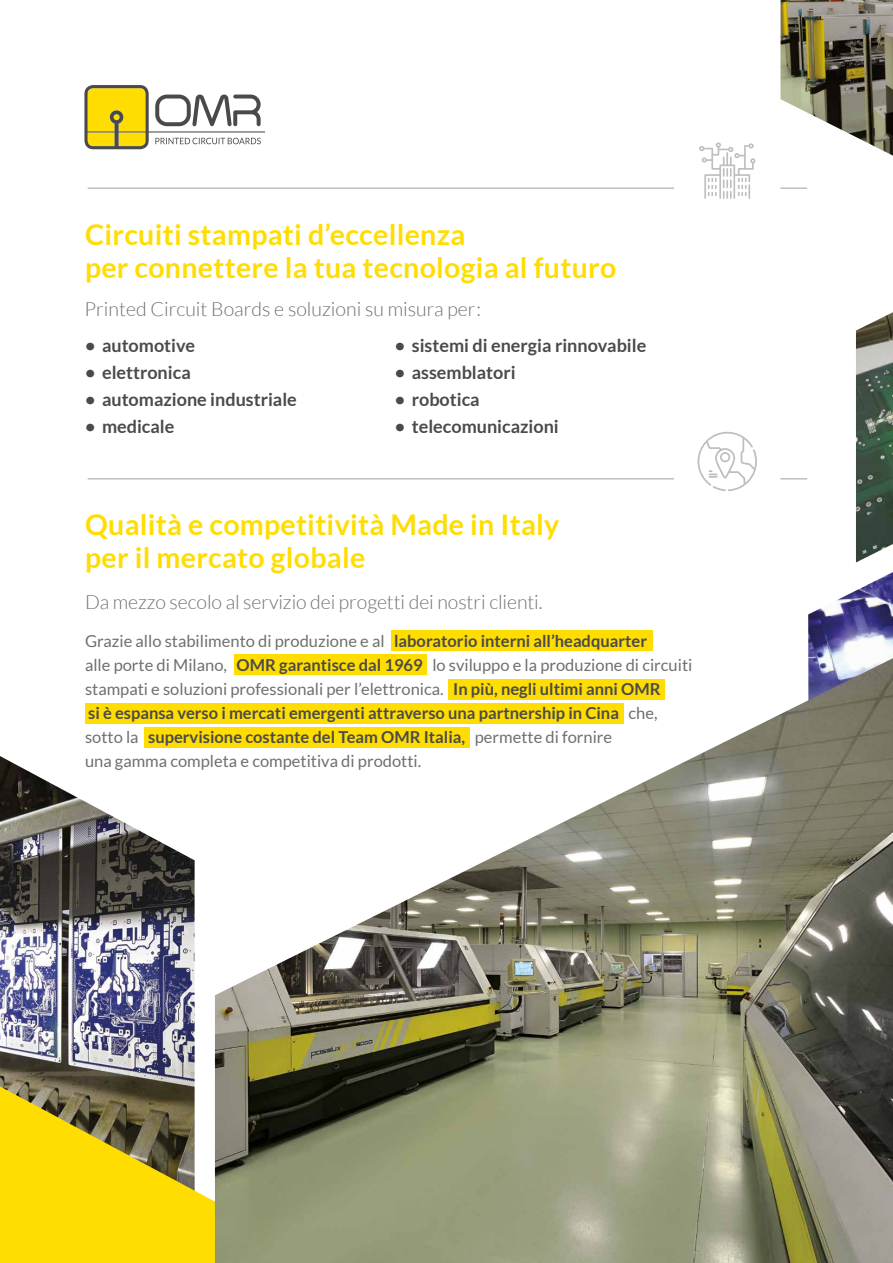
<style>
.page{position:relative;width:893px;height:1263px;background:#fff}
.page>*{position:absolute;margin:0;border:0;box-sizing:border-box;transform-origin:0 0}
.t1{font:700 28.5px/33px "Lato";letter-spacing:.01em;color:#fd0}
.t2{font:300 19.5px "Lato";letter-spacing:-.005em;color:#706f6f}
.t3{font:700 18px "Lato";color:#4a4a49}
.t4{font:16.5px/24px "Lato";color:#706f6f}
.s1{font-weight:700;color:#4a4a49}
</style>
<div class="page">
<div style="left:391px;top:630px;width:262px;height:21px;background:#fd0"></div>
<img style="left:856px;top:312px;width:37px;height:250px">
<img style="left:0;top:756px;width:13px;height:330px">
<img style="left:13px;top:654px;width:414px;height:432px">
<img style="left:808px;top:572px;width:85px;height:86px">
<svg style="left:0;top:1086px;width:215px;height:177px;background:#d5bc20"></svg>
<img style="left:215px;top:658px;width:678px;height:605px">
<svg style="left:699px;top:142px;width:56px;height:57px"></svg>
<hr style="left:88px;top:187px;width:586px;height:2px;background:#bebebe">
<hr style="left:780px;top:187px;width:27px;height:2px;background:#bebebe">
<svg style="left:698px;top:432px;width:59px;height:59px"></svg>
<hr style="left:88px;top:478px;width:586px;height:1px;background:#bebebe">
<svg style="left:780px;top:478px;width:27px;height:1px"></svg>
<img style="left:780px;top:0;width:113px;height:156px">
<svg style="left:84px;top:85px;width:181px;height:64px"></svg>
<h1 class="t1" style="left:85px;top:217px;width:533px">Circuiti stampati d’eccellenza<br>per connettere la tua tecnologia al futuro</h1>
<p class="t2" style="left:85px;top:296px;width:398px">Printed Circuit Boards e soluzioni su misura per:</p>
<p class="t3" style="left:85px;top:335px;width:112px">• automotive</p>
<p class="t3" style="left:85px;top:362px;width:107px">• elettronica</p>
<p class="t3" style="left:85px;top:389px;width:213px">• automazione industriale</p>
<p class="t3" style="left:85px;top:416px;width:91px">• medicale</p>
<p class="t3" style="left:395px;top:335px;width:253px">• sistemi di energia rinnovabile</p>
<p class="t3" style="left:395px;top:362px;width:122px">• assemblatori</p>
<p class="t3" style="left:395px;top:389px;width:86px">• robotica</p>
<p class="t3" style="left:395px;top:416px;width:166px">• telecomunicazioni</p>
<h1 class="t1" style="left:85px;top:508px;width:476px">Qualità e competitività Made in Italy per il mercato globale</h1>
<p class="t2" style="left:85px;top:590px;width:459px">Da mezzo secolo al servizio dei progetti dei nostri clienti.</p>
<p class="t4" style="left:85px;top:628px;width:609px">Grazie allo stabilimento di produzione e al <span class="s1">laboratorio interni all’headquarter<br></span>alle porte di Milano, <span class="s1">OMR garantisce dal 1969</span> lo sviluppo e la produzione di circuiti stampati e soluzioni professionali per l’elettronica. <span class="s1">In più, negli ultimi anni OMR<br>si è espansa verso i mercati emergenti attraverso una partnership in Cina</span> che, sotto la <span class="s1">supervisione costante del Team OMR Italia,</span> permette di fornire<br>una gamma completa e competitiva di prodotti.</p>
</div>
